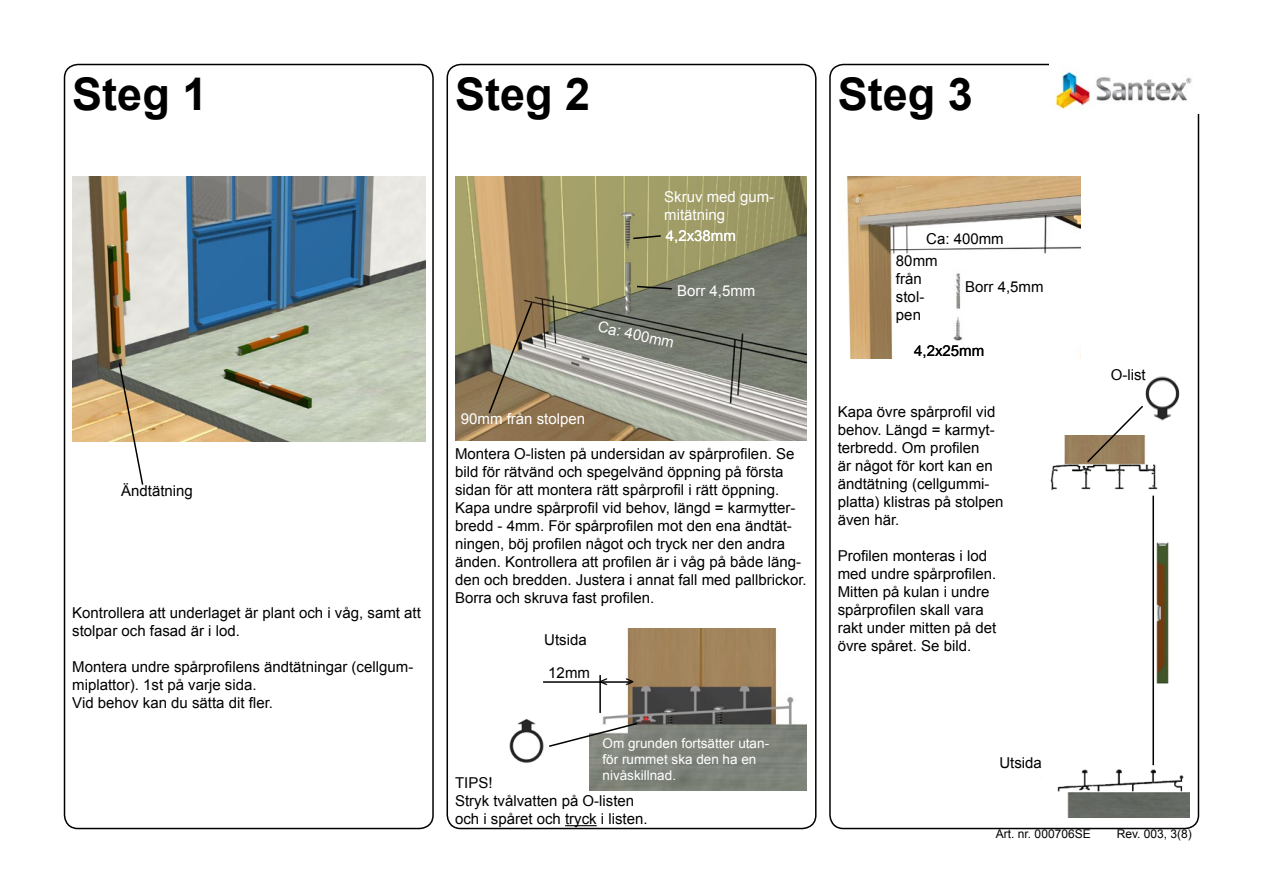
<style>
.page{position:relative;width:1263px;height:893px;background:#fff}
.page>*{position:absolute;margin:0;border:0;box-sizing:border-box;transform-origin:0 0}
.t1{font:700 45px "Arial";color:#000}
.t2{font:15px/18px "Arial";color:#000}
.t3{font:15px/18px "Arial";color:#fff}
.t4{font:13.5px/16.2px "Arial";color:#fff}
.t5{font:12px "Arial";color:#000}
</style>
<div class="page">
<img style="left:455px;top:176px;width:352px;height:264px">
<img style="left:590px;top:628px;width:217px;height:163px">
<img style="left:1050px;top:435px;width:139px;height:382px">
<img style="left:846px;top:176px;width:234px;height:182px">
<div style="left:64px;top:64px;width:370px;height:765px;border:2px solid #000;border-radius:14px"></div>
<div style="left:446px;top:64px;width:370px;height:765px;border:2px solid #000;border-radius:14px"></div>
<div style="left:829px;top:64px;width:370px;height:765px;border:2px solid #000;border-radius:14px"></div>
<img style="left:72px;top:176px;width:353px;height:265px">
<svg style="left:118px;top:362px;width:26px;height:123px"></svg>
<svg style="left:632px;top:234px;width:30px;height:6px"></svg>
<svg style="left:635px;top:285px;width:38px;height:5px"></svg>
<svg style="left:487px;top:301px;width:47px;height:114px;background:#a28f6f"></svg>
<img style="left:509px;top:719px;width:35px;height:44px">
<svg style="left:549px;top:722px;width:90px;height:26px"></svg>
<hr style="left:1152px;top:496px;width:2px;height:269px;background:#000">
<img style="left:1145px;top:376px;width:35px;height:45px">
<svg style="left:1085px;top:405px;width:60px;height:59px"></svg>
<hr style="left:599px;top:675px;width:2px;height:38px;background:#000">
<hr style="left:543px;top:681px;width:89px;height:2px;background:#000">
<img style="left:1049px;top:64px;width:150px;height:50px">
<hr style="left:565px;top:825px;width:32px;height:1px;background:#000">
<h1 class="t1" style="left:72px;top:65px;width:137px">Steg 1</h1>
<p class="t2" style="left:121px;top:482px;width:73px">Ändtätning</p>
<p class="t2" style="left:72px;top:604px;width:350px">Kontrollera att underlaget är plant och i våg, samt att stolpar och fasad är i lod.</p>
<p class="t2" style="left:72px;top:658px;width:343px">Montera undre spårprofilens ändtätningar (cellgum&shy;miplattor). 1st på varje sida.<br>Vid behov kan du sätta dit fler.</p>
<h1 class="t1" style="left:455px;top:65px;width:137px">Steg 2</h1>
<h1 class="t1" style="left:838px;top:65px;width:137px">Steg 3</h1>
<p class="t3" style="left:664px;top:188px;width:112px">Skruv med gum&shy;mitätning</p>
<p class="t3" style="left:666px;top:227px;width:72px">4,2x38mm</p>
<p class="t3" style="left:677px;top:282px;width:80px">Borr 4,5mm</p>
<p class="t3" style="left:600px;top:318px;width:79px;rotate:12deg">Ca: 400mm</p>
<p class="t3" style="left:461px;top:410px;width:126px">90mm från stolpen</p>
<p class="t2" style="left:455px;top:445px;width:353px">Montera O-listen på undersidan av spårprofilen. Se bild för rätvänd och spegelvänd öppning på första sidan för att montera rätt spårprofil i rätt öppning.<br>Kapa undre spårprofil vid behov, längd = karmytter&shy;bredd - 4mm. För spårprofilen mot den ena ändtät&shy;ningen, böj profilen något och tryck ner den andra änden. Kontrollera att profilen är i våg på både läng&shy;den och bredden. Justera i annat fall med pallbrickor.<br>Borra och skruva fast profilen.</p>
<p class="t2" style="left:544px;top:630px;width:44px">Utsida</p>
<p class="t2" style="left:548px;top:663px;width:43px">12mm</p>
<p class="t2" style="left:599px;top:673px;width:36px">&lt; &gt;</p>
<p class="t4" style="left:602px;top:735px;width:168px">Om grunden fortsätter utan&shy;för rummet ska den ha en nivåskillnad.</p>
<p class="t2" style="left:455px;top:774px;width:194px">TIPS!<br>Stryk tvålvatten på O-listen och i spåret och tryck i listen.</p>
<p class="t2" style="left:926px;top:230px;width:79px">Ca: 400mm</p>
<p class="t2" style="left:965px;top:278px;width:80px">Borr 4,5mm</p>
<p class="t2" style="left:896px;top:252px;width:43px">80mm från stol&shy;pen</p>
<p class="t2" style="left:914px;top:342px;width:72px">4,2x25mm</p>
<p class="t2" style="left:838px;top:403px;width:167px">Kapa övre spårprofil vid behov. Längd = karmyt&shy;terbredd. Om profilen<br>är något för kort kan en ändtätning (cellgummi&shy;platta) klistras på stolpen även här.</p>
<p class="t2" style="left:838px;top:547px;width:160px">Profilen monteras i lod med undre spårprofilen.<br>Mitten på kulan i undre spårprofilen skall vara rakt under mitten på det övre spåret. Se bild.</p>
<p class="t2" style="left:1111px;top:366px;width:36px">O-list</p>
<p class="t2" style="left:999px;top:754px;width:44px">Utsida</p>
<p class="t5" style="left:996px;top:826px;width:96px">Art. nr. 000706SE</p>
<p class="t5" style="left:1117px;top:826px;width:77px">Rev. 003, 3(8)</p>
</div>
